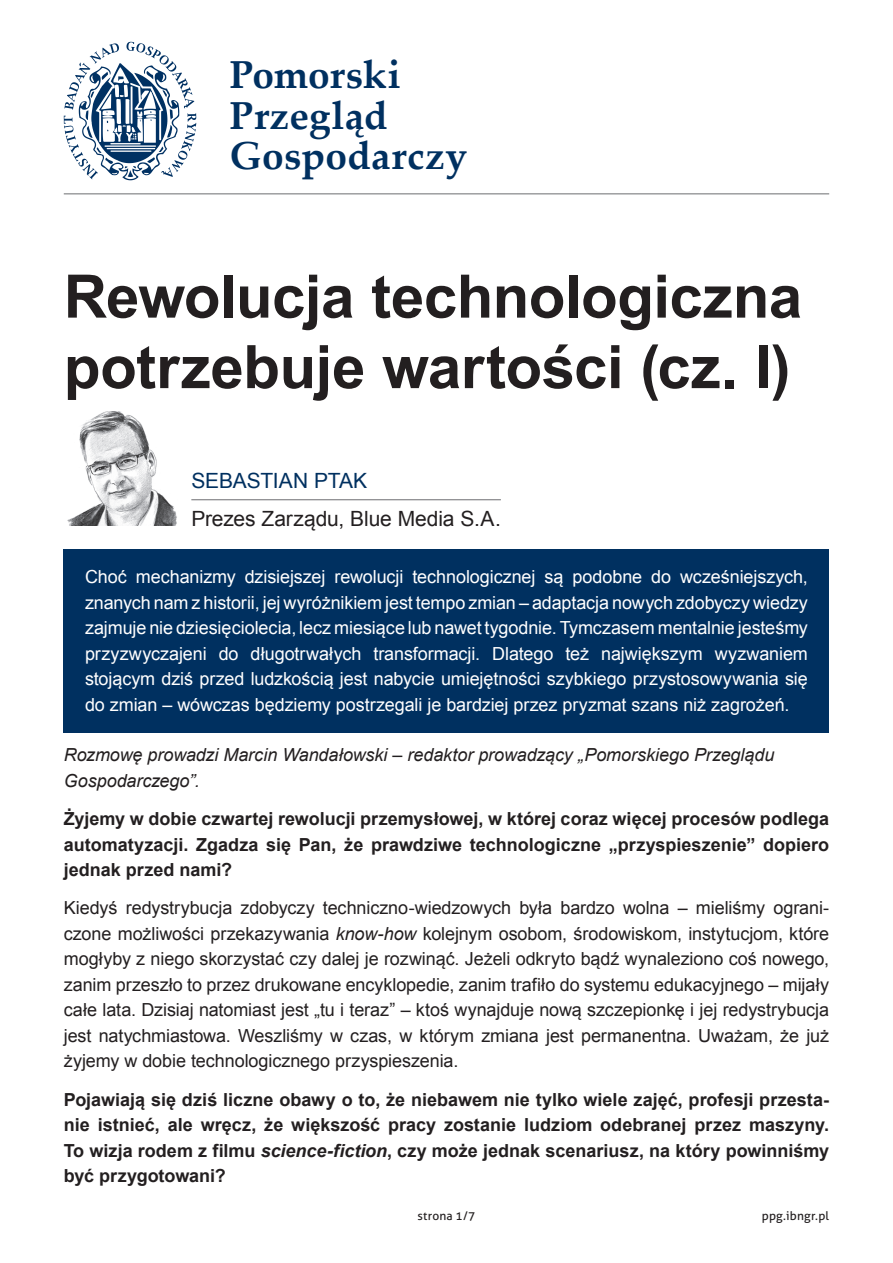
<style>
.page{position:relative;width:893px;height:1263px;background:#fff}
.page>*{position:absolute;margin:0;border:0;box-sizing:border-box;transform-origin:0 0}
.Tytuł{font:700 60px/70.5px "Arial";letter-spacing:-.01em;color:#231f20}
.t1{font:700 39px/40.5px "Palatino Linotype";letter-spacing:.005em;color:#003060}
.afiliacja_-_nadkreśl{font:21px "Arial";letter-spacing:-.005em;color:#231f20}
.Imię_i_nazwisko{font:21px "Arial";letter-spacing:-.01em;color:#003060}
.t2{font:18px/25.5px "Arial";letter-spacing:-.005em;color:#231f20;text-align:justify}
.Od_redakcji_-_tekst{font:18px/25.5px "Arial";letter-spacing:-.005em;color:#fff;text-align:justify}
.Pytanie{font:700 18px/25.5px "Arial";color:#231f20;text-align:justify}
.t3{font:italic 18px/25.5px "Arial";letter-spacing:-.005em;color:#231f20}
.stopka{font:12px "Aller";letter-spacing:.015em;color:#231f20}
.s1{font-style:italic}
</style>
<div class="page">
<svg style="left:64px;top:42px;width:132px;height:138px"></svg>
<hr style="left:64px;top:193px;width:765px;height:1px;background:#6c6d70">
<img style="left:67px;top:411px;width:110px;height:115px">
<hr style="left:191px;top:499px;width:310px;height:1px;background:#6c6d70">
<div style="left:64px;top:549px;width:765px;height:183px;background:#003060"></div>
<h2 class="t1" style="left:230px;top:53px;width:239px">Pomorski<br>Przegląd<br>Gospodarczy</h2>
<p class="Tytuł" style="left:64px;top:263px;width:740px">Rewolucja technologiczna potrzebuje wartości (cz. I)</p>
<p class="Imię_i_nazwisko" style="left:191px;top:467px;width:177px">SEBASTIAN PTAK</p>
<p class="afiliacja_-_nadkreśl" style="left:191px;top:505px;width:311px">Prezes Zarządu, Blue Media S.A.</p>
<p class="Od_redakcji_-_tekst" style="left:85px;top:564px;width:724px">Choć mechanizmy dzisiejszej rewolucji technologicznej są podobne do wcześniejszych, znanych nam z historii, jej wyróżnikiem jest tempo zmian – adaptacja nowych zdobyczy wiedzy zajmuje nie dziesięciolecia, lecz miesiące lub nawet tygodnie. Tymczasem mentalnie jesteśmy przyzwyczajeni do długotrwałych transformacji. Dlatego też największym wyzwaniem stojącym dziś przed ludzkością jest nabycie umiejętności szybkiego przystosowywania się do zmian – wówczas będziemy postrzegali je bardziej przez pryzmat szans niż zagrożeń.</p>
<p class="t3" style="left:64px;top:742px;width:712px">Rozmowę prowadzi Marcin Wandałowski – redaktor prowadzący „Pomorskiego Przeglądu<br>Gospodarczego”.</p>
<p class="Pytanie" style="left:64px;top:807px;width:767px">Żyjemy w dobie czwartej rewolucji przemysłowej, w której coraz więcej procesów podlega automatyzacji. Zgadza się Pan, że prawdziwe technologiczne „przyspieszenie” dopiero jednak przed nami?</p>
<p class="t2" style="left:64px;top:895px;width:767px">Kiedyś redystrybucja zdobyczy techniczno‑wiedzowych była bardzo wolna – mieliśmy ograni‑ czone możliwości przekazywania <span class="s1">know‑how</span> kolejnym osobom, środowiskom, instytucjom, które mogłyby z niego skorzystać czy dalej je rozwinąć. Jeżeli odkryto bądź wynaleziono coś nowego, zanim przeszło to przez drukowane encyklopedie, zanim trafiło do systemu edukacyjnego – mijały całe lata. Dzisiaj natomiast jest „tu i teraz” – ktoś wynajduje nową szczepionkę i jej redystrybucja jest natychmiastowa. Weszliśmy w czas, w którym zmiana jest permanentna. Uważam, że już żyjemy w dobie technologicznego przyspieszenia.</p>
<p class="Pytanie" style="left:64px;top:1087px;width:767px">Pojawiają się dziś liczne obawy o to, że niebawem nie tylko wiele zajęć, profesji przesta&shy;nie istnieć, ale wręcz, że większość pracy zostanie ludziom odebranej przez maszyny.<br>To wizja rodem z filmu <span class="s1">science‑fiction</span>, czy może jednak scenariusz, na który powinniśmy być przygotowani?</p>
<p class="stopka" style="left:417px;top:1209px;width:60px">strona 1/7</p>
<p class="stopka" style="left:762px;top:1209px;width:69px">ppg.ibngr.pl</p>
</div>
